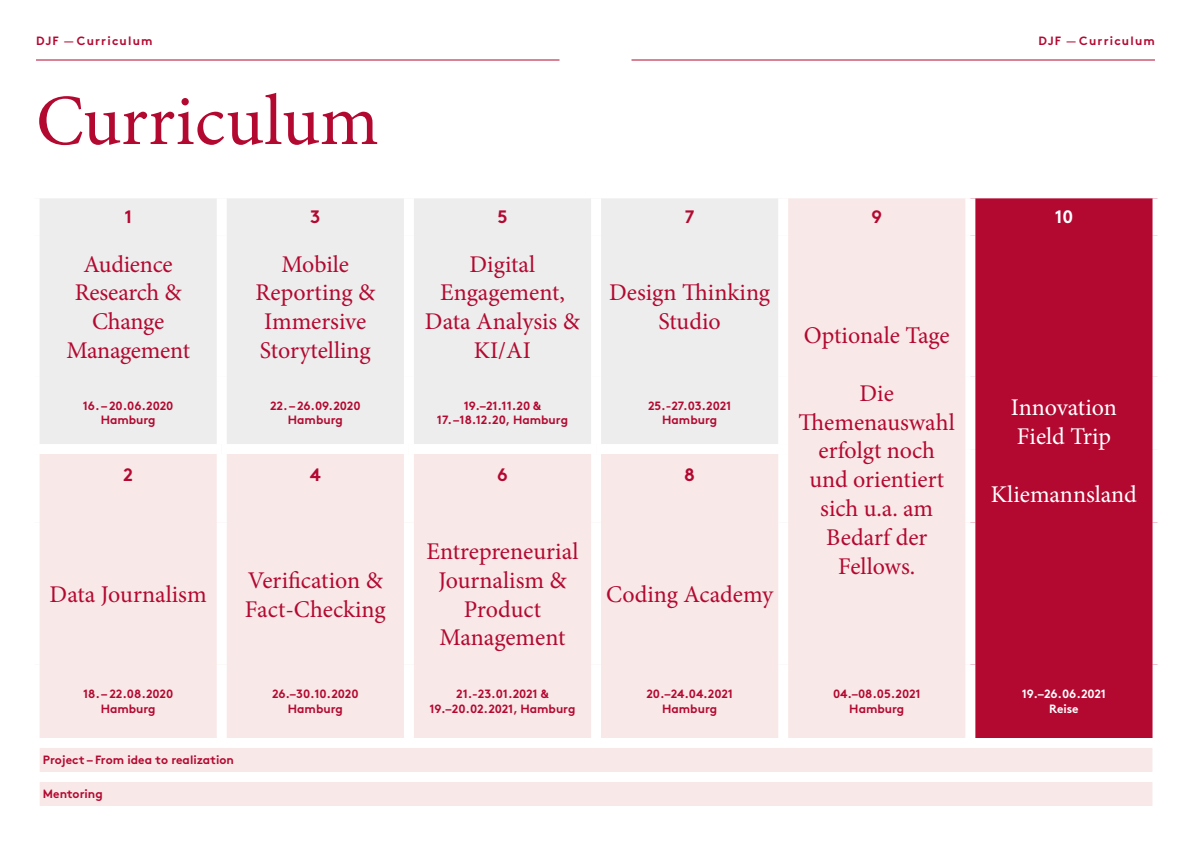
<style>
.page{position:relative;width:1191px;height:842px;background:#fff}
.page>*{position:absolute;margin:0;border:0;box-sizing:border-box;transform-origin:0 0}
.t1{font:72px "Minion Pro";color:#b30931}
.t2{font:24px/28.8px "Minion Pro";color:#b30931;text-align:center}
.t3{font:24px/28.8px "Minion Pro";color:#fff}
.t4{font:700 18px "Brown";color:#b30931}
.t5{font:700 18px "Brown";color:#fff}
.t6{font:700 12px/14.4px "Brown";color:#b30931;text-align:center}
.t7{font:700 12px "Brown";letter-spacing:.1em;color:#b30931}
.t8{font:700 12px/14.4px "Brown";letter-spacing:-.005em;color:#fff;text-align:center}
.s1{font-weight:400}
</style>
<div class="page">
<hr style="left:36px;top:60px;width:523px;height:1px;background:#b30931">
<hr style="left:631px;top:60px;width:524px;height:1px;background:#b30931">
<svg style="left:40px;top:198px;width:925px;height:540px;background:#f3e9e9"></svg>
<div style="left:975px;top:198px;width:177px;height:540px;background:#b30931"></div>
<div style="left:217px;top:198px;width:10px;height:37px;background:#fff"></div>
<div style="left:404px;top:198px;width:10px;height:37px;background:#fff"></div>
<div style="left:591px;top:198px;width:10px;height:37px;background:#fff"></div>
<div style="left:217px;top:235px;width:10px;height:142px;background:#fff"></div>
<div style="left:404px;top:235px;width:10px;height:142px;background:#fff"></div>
<div style="left:591px;top:235px;width:10px;height:142px;background:#fff"></div>
<div style="left:778px;top:235px;width:10px;height:142px;background:#fff"></div>
<div style="left:217px;top:377px;width:10px;height:67px;background:#fff"></div>
<div style="left:404px;top:377px;width:10px;height:67px;background:#fff"></div>
<div style="left:591px;top:377px;width:10px;height:67px;background:#fff"></div>
<div style="left:778px;top:377px;width:10px;height:67px;background:#fff"></div>
<div style="left:217px;top:454px;width:10px;height:69px;background:#fff"></div>
<div style="left:404px;top:454px;width:10px;height:69px;background:#fff"></div>
<div style="left:591px;top:454px;width:10px;height:69px;background:#fff"></div>
<div style="left:778px;top:454px;width:10px;height:69px;background:#fff"></div>
<div style="left:217px;top:523px;width:10px;height:141px;background:#fff"></div>
<div style="left:404px;top:523px;width:10px;height:141px;background:#fff"></div>
<div style="left:591px;top:523px;width:10px;height:141px;background:#fff"></div>
<div style="left:778px;top:523px;width:10px;height:141px;background:#fff"></div>
<div style="left:217px;top:664px;width:10px;height:74px;background:#fff"></div>
<div style="left:404px;top:664px;width:10px;height:74px;background:#fff"></div>
<div style="left:591px;top:664px;width:10px;height:74px;background:#fff"></div>
<div style="left:778px;top:664px;width:10px;height:74px;background:#fff"></div>
<div style="left:778px;top:198px;width:10px;height:37px;background:#fff"></div>
<div style="left:30px;top:444px;width:192px;height:10px;background:#fff"></div>
<div style="left:222px;top:444px;width:187px;height:10px;background:#fff"></div>
<div style="left:409px;top:444px;width:187px;height:10px;background:#fff"></div>
<div style="left:596px;top:444px;width:192px;height:10px;background:#fff"></div>
<div style="left:40px;top:748px;width:1112px;height:24px;background:#f8e8e7"></div>
<div style="left:40px;top:782px;width:1112px;height:24px;background:#f8e8e7"></div>
<p class="t7" style="left:36px;top:31px;width:118px">DJF <span class="s1">—</span> Curriculum</p>
<p class="t7" style="left:1038px;top:31px;width:118px">DJF <span class="s1">—</span> Curriculum</p>
<h1 class="t1" style="left:36px;top:73px;width:344px">Curriculum</h1>
<p class="t4" style="left:124px;top:202px;width:9px">1</p>
<p class="t4" style="left:310px;top:202px;width:12px">3</p>
<p class="t4" style="left:497px;top:202px;width:12px">5</p>
<p class="t4" style="left:685px;top:202px;width:11px">7</p>
<p class="t4" style="left:871px;top:202px;width:12px">9</p>
<p class="t5" style="left:1054px;top:202px;width:20px">10</p>
<p class="t2" style="left:66px;top:250px;width:125px">Audience<br>Research &amp;<br>Change<br>Management</p>
<p class="t2" style="left:255px;top:250px;width:121px">Mobile<br>Reporting &amp;<br>Immersive<br>Storytelling</p>
<p class="t2" style="left:425px;top:250px;width:156px">Digital<br>Engagement,<br>Data Analysis &amp;<br>KI/AI</p>
<p class="t2" style="left:609px;top:278px;width:163px">Design Thinking<br>Studio</p>
<p class="t2" style="left:804px;top:321px;width:147px">Optionale Tage</p>
<p class="t2" style="left:798px;top:379px;width:158px">Die<br>Themenauswahl erfolgt noch und orientiert sich u.a. am<br>Bedarf der<br>Fellows.</p>
<p class="t3" style="left:1011px;top:393px;width:107px">Innovation<br>Field Trip</p>
<p class="t3" style="left:991px;top:480px;width:147px">Kliemannsland</p>
<p class="t6" style="left:83px;top:397px;width:92px">16. – 20.06.2020<br>Hamburg</p>
<p class="t6" style="left:270px;top:397px;width:92px">22. – 26.09.2020<br>Hamburg</p>
<p class="t6" style="left:464px;top:397px;width:79px">19.–21.11.20 &amp;</p>
<p class="t6" style="left:648px;top:397px;width:85px">25.-27.03.2021<br>Hamburg</p>
<p class="t6" style="left:437px;top:412px;width:133px">17. –18.12.20, Hamburg</p>
<p class="t4" style="left:123px;top:460px;width:11px">2</p>
<p class="t4" style="left:310px;top:460px;width:13px">4</p>
<p class="t4" style="left:497px;top:460px;width:12px">6</p>
<p class="t4" style="left:684px;top:460px;width:12px">8</p>
<p class="t2" style="left:426px;top:537px;width:153px">Entrepreneurial<br>Journalism &amp;<br>Product<br>Management</p>
<p class="t2" style="left:245px;top:566px;width:142px;text-align:left">Verification &amp;<br>Fact-Checking</p>
<p class="t2" style="left:50px;top:580px;width:159px">Data Journalism</p>
<p class="t2" style="left:606px;top:580px;width:169px">Coding Academy</p>
<p class="t6" style="left:83px;top:686px;width:92px">18. – 22.08.2020<br>Hamburg</p>
<p class="t6" style="left:272px;top:686px;width:88px">26.–30.10.2020<br>Hamburg</p>
<p class="t6" style="left:429px;top:686px;width:147px">21.-23.01.2021 &amp;<br>19.–20.02.2021, Hamburg</p>
<p class="t6" style="left:646px;top:686px;width:88px">20.–24.04.2021<br>Hamburg</p>
<p class="t6" style="left:833px;top:686px;width:89px">04.–08.05.2021<br>Hamburg</p>
<p class="t8" style="left:1021px;top:686px;width:86px">19.–26.06.2021<br>Reise</p>
<p class="t6" style="left:43px;top:751px;width:193px">Project – From idea to realization</p>
<p class="t6" style="left:43px;top:785px;width:61px">Mentoring</p>
</div>
